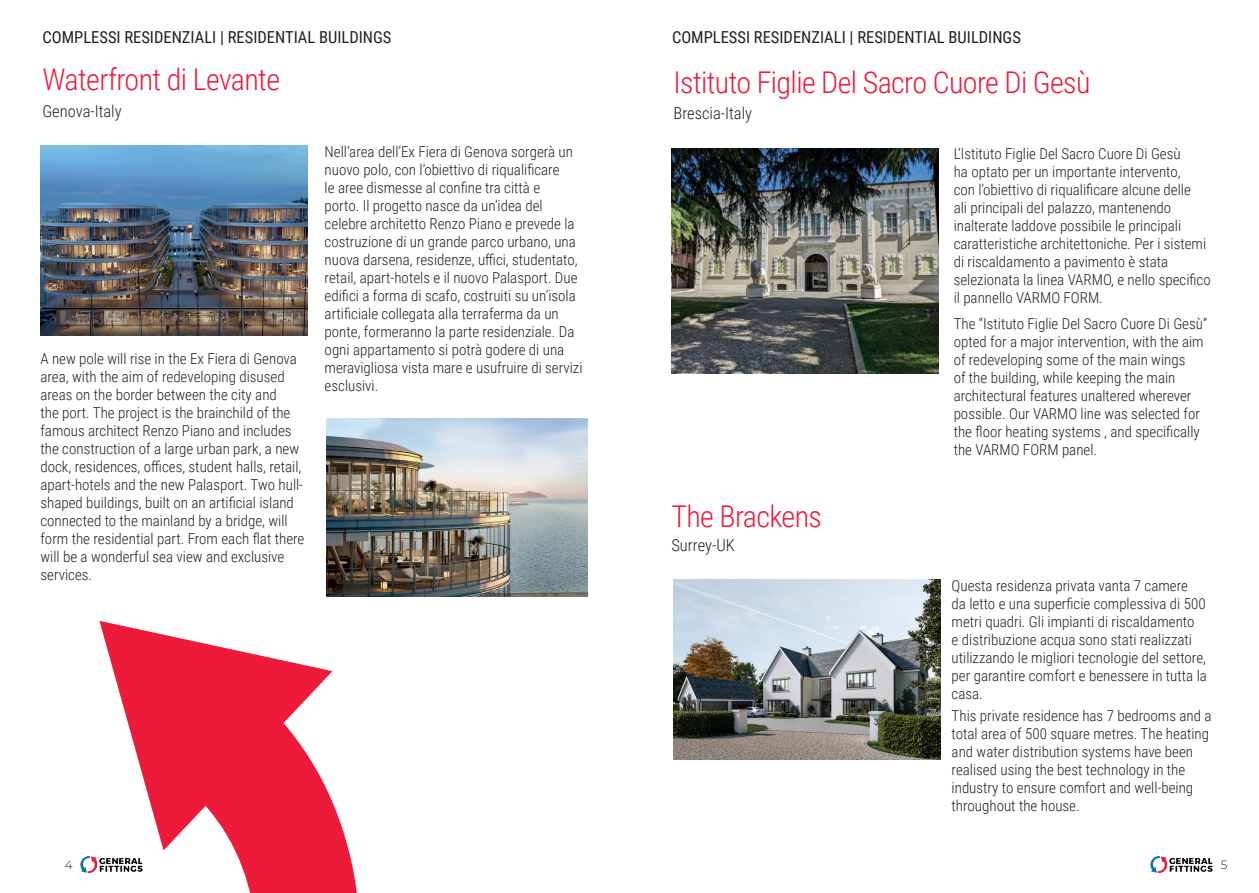
<style>
.page{position:relative;width:1259px;height:893px;background:#fff}
.page>*{position:absolute;margin:0;border:0;box-sizing:border-box;transform-origin:0 0}
.t1{font:300 30px "Roboto Condensed";letter-spacing:-.02em;color:#ed1a3b}
.t2{font:16.5px "Roboto Condensed";color:#231f20}
.t3{font:300 16.5px "Roboto Condensed";color:#231f20}
.t4{font:300 15px/18px "Roboto Condensed";color:#231f20}
.t5{font:300 12px "Montserrat";color:#231f20}
</style>
<div class="page">
<img style="left:1150px;top:856px;width:63px;height:18px">
<img style="left:673px;top:579px;width:267px;height:180px">
<img style="left:671px;top:148px;width:267px;height:226px">
<img style="left:326px;top:418px;width:262px;height:178px">
<img style="left:40px;top:146px;width:268px;height:190px">
<svg style="left:80px;top:621px;width:277px;height:272px;fill:#ed1a3a"></svg>
<p class="t2" style="left:43px;top:25px;width:350px">COMPLESSI RESIDENZIALI | RESIDENTIAL BUILDINGS</p>
<h1 class="t1" style="left:43px;top:58px;width:239px">Waterfront di Levante</h1>
<p class="t3" style="left:43px;top:99px;width:81px">Genova-Italy</p>
<p class="t4" style="left:40px;top:349px;width:265px">A new pole will rise in the Ex Fiera di Genova area, with the aim of redeveloping disused areas on the border between the city and<br>the port. The project is the brainchild of the famous architect Renzo Piano and includes the construction of a large urban park, a new dock, residences, offices, student halls, retail, apart-hotels and the new Palasport. Two hull&shy;shaped buildings, built on an artificial island connected to the mainland by a bridge, will form the residential part. From each flat there will be a wonderful sea view and exclusive services.</p>
<p class="t4" style="left:325px;top:142px;width:259px">Nell’area dell’Ex Fiera di Genova sorgerà un nuovo polo, con l’obiettivo di riqualificare<br>le aree dismesse al confine tra città e<br>porto. Il progetto nasce da un’idea del celebre architetto Renzo Piano e prevede la costruzione di un grande parco urbano, una nuova darsena, residenze, uffici, studentato, retail, apart-hotels e il nuovo Palasport. Due edifici a forma di scafo, costruiti su un’isola artificiale collegata alla terraferma da un ponte, formeranno la parte residenziale. Da ogni appartamento si potrà godere di una meravigliosa vista mare e usufruire di servizi esclusivi.</p>
<p class="t2" style="left:672px;top:25px;width:350px">COMPLESSI RESIDENZIALI | RESIDENTIAL BUILDINGS</p>
<h1 class="t1" style="left:673px;top:62px;width:418px">Istituto Figlie Del Sacro Cuore Di Gesù</h1>
<p class="t3" style="left:673px;top:102px;width:80px">Brescia-Italy</p>
<p class="t4" style="left:953px;top:144px;width:259px">L’Istituto Figlie Del Sacro Cuore Di Gesù<br>ha optato per un importante intervento,<br>con l’obiettivo di riqualificare alcune delle<br>ali principali del palazzo, mantenendo inalterate laddove possibile le principali caratteristiche architettoniche. Per i sistemi di riscaldamento a pavimento è stata selezionata la linea VARMO, e nello specifico il pannello VARMO FORM.</p>
<p class="t4" style="left:953px;top:314px;width:255px">The “Istituto Figlie Del Sacro Cuore Di Gesù” opted for a major intervention, with the aim of redeveloping some of the main wings<br>of the building, while keeping the main architectural features unaltered wherever possible. Our VARMO line was selected for the floor heating systems , and specifically the VARMO FORM panel.</p>
<h1 class="t1" style="left:671px;top:495px;width:152px">The Brackens</h1>
<p class="t3" style="left:671px;top:534px;width:65px">Surrey-UK</p>
<p class="t4" style="left:951px;top:576px;width:257px">Questa residenza privata vanta 7 camere<br>da letto e una superficie complessiva di 500 metri quadri. Gli impianti di riscaldamento<br>e distribuzione acqua sono stati realizzati utilizzando le migliori tecnologie del settore, per garantire comfort e benessere in tutta la casa.</p>
<p class="t4" style="left:951px;top:706px;width:261px">This private residence has 7 bedrooms and a total area of 500 square metres. The heating and water distribution systems have been realised using the best technology in the industry to ensure comfort and well-being throughout the house.</p>
<p class="t5" style="left:65px;top:857px;width:9px">4</p>
<p class="t5" style="left:1220px;top:857px;width:8px">5</p>
</div>
